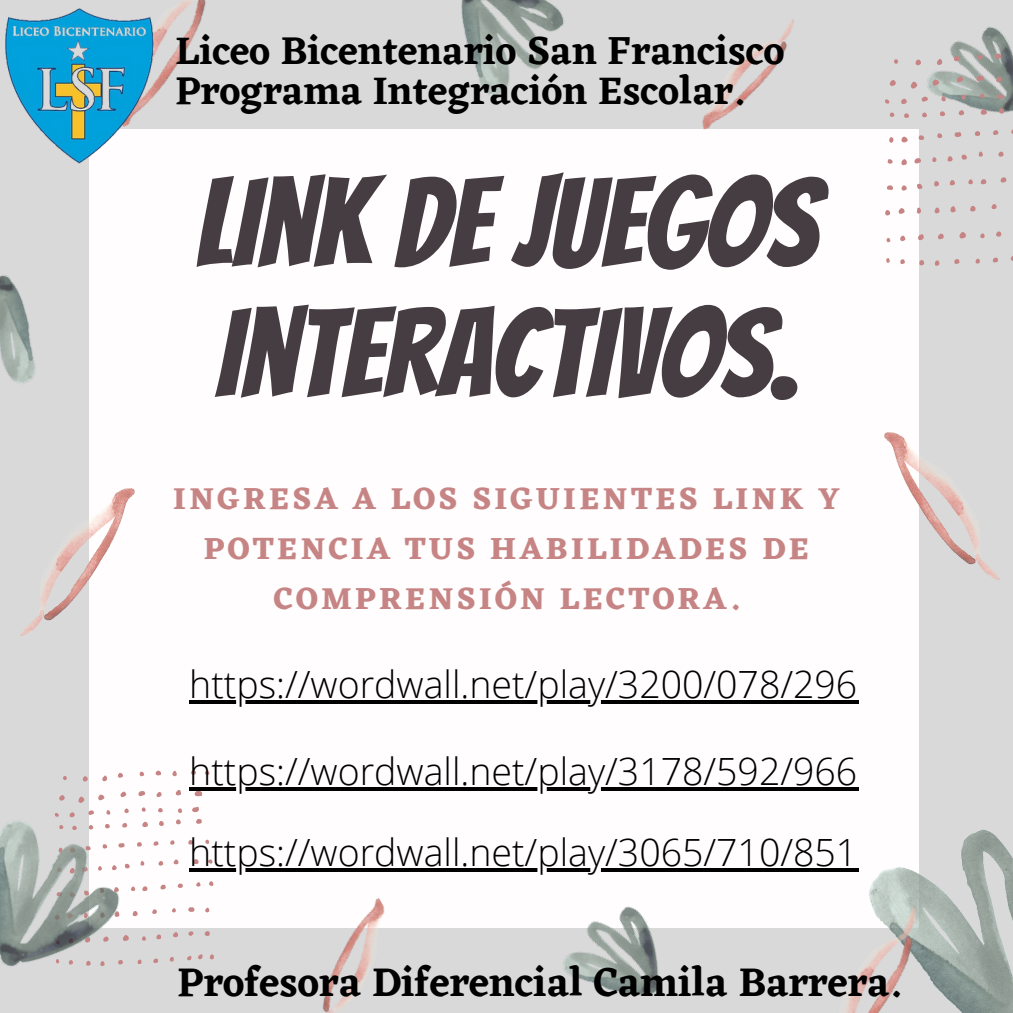
<style>
.page{position:relative;width:1013px;height:1013px;background:#fff}
.page>*{position:absolute;margin:0;border:0;box-sizing:border-box;transform-origin:0 0}
.t1{font:123.25px/130.2px "Bangers";color:#463d42}
.t2{font:600 41.25px "Eczar";color:#000}
.t3{font:600 40px "Eczar";color:#000}
.t4{font:300 37.5px "Open Sans";color:#000}
.t5{font:700 31.5px/49.8px "Eczar";letter-spacing:.105em;color:#c68584;text-align:center}
</style>
<div class="page">
<div style="left:0;top:0;width:1012px;height:1012px;background:#d9d9d9"></div>
<div style="left:89px;top:129px;width:830px;height:798px;background:#fffdfd"></div>
<svg style="left:194px;top:791px;width:8px;height:5px"></svg>
<svg style="left:192px;top:806px;width:7px;height:6px"></svg>
<svg style="left:138px;top:791px;width:7px;height:5px"></svg>
<svg style="left:188px;top:907px;width:6px;height:4px"></svg>
<svg style="left:142px;top:821px;width:6px;height:6px"></svg>
<svg style="left:175px;top:790px;width:6px;height:5px"></svg>
<svg style="left:196px;top:819px;width:6px;height:4px"></svg>
<svg style="left:155px;top:770px;width:6px;height:5px"></svg>
<svg style="left:193px;top:859px;width:6px;height:5px"></svg>
<svg style="left:83px;top:776px;width:5px;height:5px"></svg>
<svg style="left:133px;top:911px;width:5px;height:5px"></svg>
<svg style="left:160px;top:884px;width:6px;height:5px"></svg>
<svg style="left:142px;top:886px;width:5px;height:5px"></svg>
<svg style="left:204px;top:931px;width:6px;height:5px"></svg>
<svg style="left:173px;top:932px;width:5px;height:5px"></svg>
<svg style="left:102px;top:775px;width:5px;height:6px"></svg>
<svg style="left:156px;top:792px;width:5px;height:5px"></svg>
<svg style="left:159px;top:821px;width:5px;height:5px"></svg>
<svg style="left:118px;top:773px;width:5px;height:4px"></svg>
<svg style="left:156px;top:934px;width:5px;height:5px"></svg>
<svg style="left:176px;top:819px;width:5px;height:5px"></svg>
<svg style="left:172px;top:770px;width:5px;height:6px"></svg>
<svg style="left:174px;top:859px;width:4px;height:5px"></svg>
<svg style="left:177px;top:883px;width:6px;height:4px"></svg>
<svg style="left:188px;top:840px;width:6px;height:4px"></svg>
<svg style="left:191px;top:770px;width:5px;height:4px"></svg>
<svg style="left:137px;top:842px;width:5px;height:4px"></svg>
<svg style="left:153px;top:958px;width:5px;height:5px"></svg>
<svg style="left:198px;top:954px;width:4px;height:5px"></svg>
<svg style="left:158px;top:861px;width:5px;height:4px"></svg>
<svg style="left:153px;top:841px;width:5px;height:4px"></svg>
<svg style="left:188px;top:931px;width:5px;height:4px"></svg>
<svg style="left:140px;top:771px;width:4px;height:5px"></svg>
<svg style="left:209px;top:954px;width:5px;height:5px"></svg>
<svg style="left:152px;top:909px;width:5px;height:4px"></svg>
<svg style="left:158px;top:808px;width:5px;height:4px"></svg>
<svg style="left:209px;top:881px;width:4px;height:5px"></svg>
<svg style="left:178px;top:808px;width:4px;height:5px"></svg>
<svg style="left:170px;top:840px;width:4px;height:4px"></svg>
<svg style="left:196px;top:882px;width:4px;height:4px"></svg>
<svg style="left:170px;top:957px;width:4px;height:4px"></svg>
<svg style="left:205px;top:770px;width:4px;height:5px"></svg>
<svg style="left:187px;top:956px;width:4px;height:4px"></svg>
<svg style="left:208px;top:859px;width:4px;height:4px"></svg>
<svg style="left:205px;top:907px;width:4px;height:5px"></svg>
<svg style="left:137px;top:959px;width:5px;height:5px"></svg>
<svg style="left:140px;top:861px;width:4px;height:4px"></svg>
<svg style="left:142px;top:936px;width:4px;height:4px"></svg>
<svg style="left:142px;top:807px;width:4px;height:4px"></svg>
<svg style="left:172px;top:908px;width:4px;height:4px"></svg>
<svg style="left:205px;top:839px;width:4px;height:5px"></svg>
<svg style="left:63px;top:776px;width:4px;height:4px"></svg>
<img style="left:0;top:793px;width:133px;height:174px">
<img style="left:869px;top:829px;width:143px;height:183px">
<img style="left:884px;top:432px;width:115px;height:147px">
<img style="left:20px;top:488px;width:114px;height:147px">
<img style="left:913px;top:27px;width:99px;height:110px">
<img style="left:548px;top:906px;width:136px;height:89px">
<img style="left:461px;top:0;width:103px;height:96px">
<img style="left:0;top:275px;width:36px;height:109px">
<img style="left:158px;top:0;width:48px;height:91px">
<img style="left:784px;top:906px;width:176px;height:106px">
<img style="left:277px;top:898px;width:148px;height:114px">
<svg style="left:959px;top:232px;width:7px;height:6px"></svg>
<svg style="left:976px;top:76px;width:7px;height:5px"></svg>
<svg style="left:910px;top:82px;width:7px;height:7px"></svg>
<svg style="left:932px;top:79px;width:7px;height:7px"></svg>
<svg style="left:914px;top:158px;width:7px;height:5px"></svg>
<svg style="left:980px;top:109px;width:7px;height:6px"></svg>
<svg style="left:901px;top:137px;width:6px;height:5px"></svg>
<svg style="left:956px;top:76px;width:7px;height:6px"></svg>
<svg style="left:889px;top:80px;width:6px;height:6px"></svg>
<svg style="left:918px;top:234px;width:5px;height:6px"></svg>
<svg style="left:954px;top:132px;width:7px;height:5px"></svg>
<svg style="left:898px;top:208px;width:6px;height:6px"></svg>
<svg style="left:938px;top:234px;width:5px;height:5px"></svg>
<svg style="left:995px;top:53px;width:6px;height:6px"></svg>
<svg style="left:901px;top:159px;width:5px;height:6px"></svg>
<svg style="left:950px;top:206px;width:5px;height:6px"></svg>
<svg style="left:915px;top:60px;width:6px;height:5px"></svg>
<svg style="left:970px;top:206px;width:5px;height:5px"></svg>
<svg style="left:1000px;top:177px;width:6px;height:5px"></svg>
<svg style="left:921px;top:96px;width:6px;height:6px"></svg>
<svg style="left:980px;top:179px;width:6px;height:5px"></svg>
<svg style="left:936px;top:59px;width:6px;height:6px"></svg>
<svg style="left:901px;top:99px;width:6px;height:5px"></svg>
<svg style="left:996px;top:76px;width:5px;height:6px"></svg>
<svg style="left:998px;top:108px;width:6px;height:6px"></svg>
<svg style="left:953px;top:56px;width:6px;height:5px"></svg>
<svg style="left:887px;top:185px;width:6px;height:5px"></svg>
<svg style="left:934px;top:207px;width:5px;height:6px"></svg>
<svg style="left:996px;top:231px;width:5px;height:6px"></svg>
<svg style="left:917px;top:184px;width:5px;height:5px"></svg>
<svg style="left:961px;top:155px;width:5px;height:5px"></svg>
<svg style="left:901px;top:185px;width:5px;height:6px"></svg>
<svg style="left:949px;top:180px;width:6px;height:5px"></svg>
<svg style="left:958px;top:110px;width:6px;height:5px"></svg>
<svg style="left:885px;top:210px;width:5px;height:6px"></svg>
<svg style="left:947px;top:156px;width:5px;height:6px"></svg>
<svg style="left:900px;top:235px;width:5px;height:6px"></svg>
<svg style="left:918px;top:135px;width:6px;height:5px"></svg>
<svg style="left:934px;top:181px;width:5px;height:5px"></svg>
<svg style="left:974px;top:131px;width:6px;height:5px"></svg>
<svg style="left:992px;top:257px;width:6px;height:5px"></svg>
<svg style="left:939px;top:111px;width:6px;height:5px"></svg>
<svg style="left:919px;top:260px;width:5px;height:5px"></svg>
<svg style="left:954px;top:259px;width:5px;height:5px"></svg>
<svg style="left:998px;top:151px;width:5px;height:6px"></svg>
<svg style="left:992px;top:130px;width:6px;height:5px"></svg>
<svg style="left:977px;top:55px;width:5px;height:5px"></svg>
<svg style="left:991px;top:204px;width:5px;height:5px"></svg>
<svg style="left:916px;top:208px;width:5px;height:6px"></svg>
<svg style="left:934px;top:260px;width:5px;height:6px"></svg>
<svg style="left:997px;top:94px;width:6px;height:5px"></svg>
<svg style="left:937px;top:133px;width:5px;height:5px"></svg>
<svg style="left:961px;top:94px;width:5px;height:5px"></svg>
<svg style="left:904px;top:113px;width:5px;height:5px"></svg>
<svg style="left:887px;top:159px;width:5px;height:5px"></svg>
<svg style="left:889px;top:137px;width:4px;height:6px"></svg>
<svg style="left:900px;top:259px;width:5px;height:5px"></svg>
<svg style="left:922px;top:112px;width:5px;height:6px"></svg>
<svg style="left:968px;top:179px;width:4px;height:5px"></svg>
<svg style="left:975px;top:258px;width:4px;height:5px"></svg>
<svg style="left:978px;top:151px;width:5px;height:6px"></svg>
<svg style="left:980px;top:233px;width:4px;height:5px"></svg>
<svg style="left:941px;top:96px;width:4px;height:5px"></svg>
<svg style="left:980px;top:93px;width:4px;height:5px"></svg>
<svg style="left:932px;top:157px;width:4px;height:5px"></svg>
<svg style="left:890px;top:112px;width:4px;height:5px"></svg>
<svg style="left:894px;top:59px;width:4px;height:5px"></svg>
<svg style="left:885px;top:99px;width:4px;height:5px"></svg>
<svg style="left:886px;top:258px;width:3px;height:5px"></svg>
<svg style="left:886px;top:238px;width:4px;height:4px"></svg>
<img style="left:702px;top:19px;width:92px;height:110px">
<img style="left:5px;top:8px;width:153px;height:156px">
<hr style="left:189px;top:700px;width:669px;height:3px;background:#000">
<hr style="left:189px;top:787px;width:669px;height:4px;background:#000">
<hr style="left:189px;top:868px;width:669px;height:4px;background:#000">
<p class="t3" style="left:175px;top:27px;width:610px">Liceo Bicentenario San Francisco</p>
<p class="t3" style="left:175px;top:67px;width:569px">Programa Integración Escolar.</p>
<p class="t1" style="left:195px;top:158px;width:624px">LINK DE JUEGOS<br>INTERACTIVOS.</p>
<p class="t5" style="left:173px;top:473px;width:668px">INGRESA A LOS SIGUIENTES LINK Y<br>POTENCIA TUS HABILIDADES DE<br>COMPRENSIÓN LECTORA.</p>
<p class="t4" style="left:189px;top:658px;width:669px">https://wordwall.net/play/3200/078/296</p>
<p class="t4" style="left:189px;top:745px;width:669px">https://wordwall.net/play/3178/592/966</p>
<p class="t4" style="left:189px;top:826px;width:669px">https://wordwall.net/play/3065/710/851</p>
<p class="t2" style="left:178px;top:958px;width:724px">Profesora Diferencial Camila Barrera.</p>
</div>
